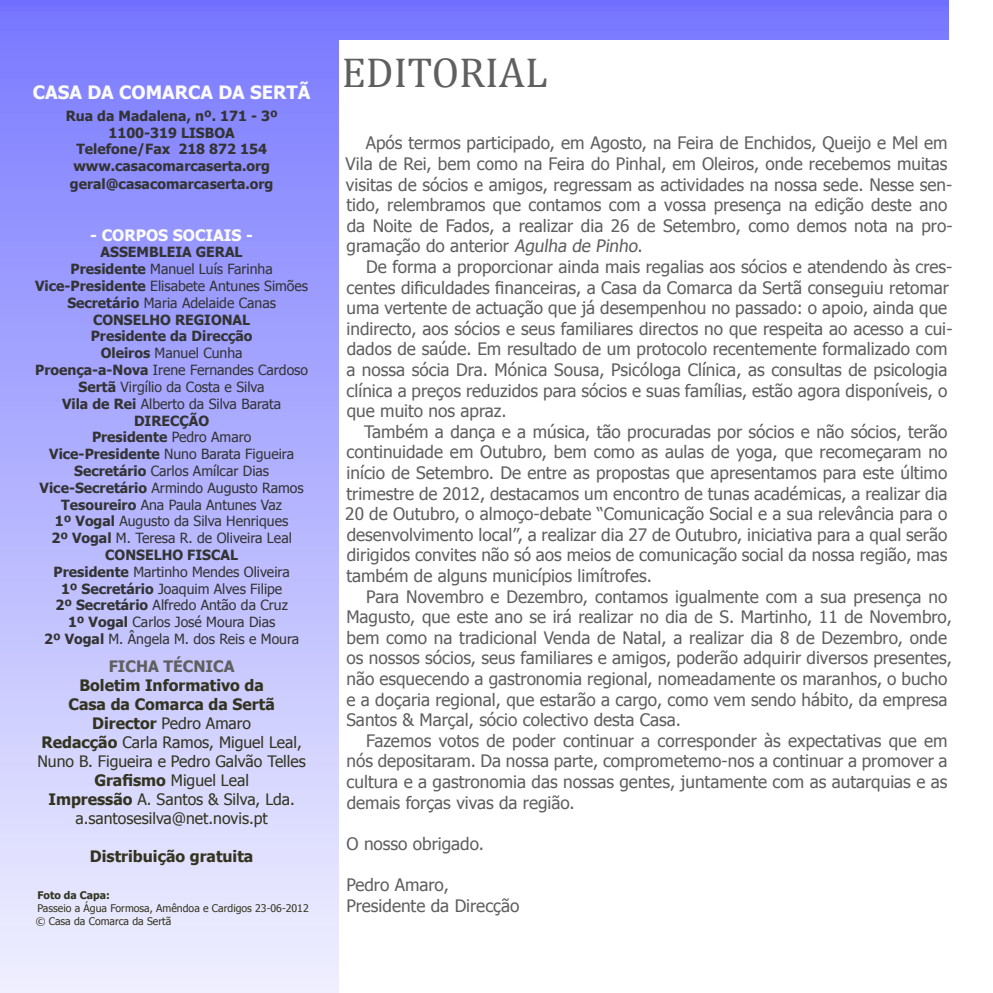
<style>
.page{position:relative;width:993px;height:993px;background:#fff}
.page>*{position:absolute;margin:0;border:0;box-sizing:border-box;transform-origin:0 0}
.t1{font:42px "Cambria";color:#5f5f5f}
.t2{font:700 18.38px "Tahoma";color:#fbfbfb}
.t3{font:17.15px/20.7px "Tahoma";color:#5f5f5f}
.t4{font:15.75px/18.9px "Tahoma";color:#333320;text-align:center}
.t5{font:700 15.75px "Tahoma";color:#333320}
.t6{font:700 15.75px "Tahoma";color:#fbfbfb}
.t7{font:700 15.75px "Tahoma";color:#5f5f5f}
.t8{font:14px/16.8px "Tahoma";color:#333;text-align:center}
.t9{font:700 14px/16.8px "Tahoma";color:#333;text-align:center}
.t10{font:10.5px/12.6px "Tahoma";color:#333320}
.t11{font:700 10.5px "Tahoma";color:#333320}
.s1{font-weight:700}
</style>
<div class="page">
<div style="left:0;top:0;width:947px;height:992px;background:linear-gradient(to bottom,#7878ff,#f0f0ff)"></div>
<div style="left:339px;top:41px;width:608px;height:951px;background:#fff"></div>
<p class="t2" style="left:33px;top:79px;width:279px">CASA DA COMARCA DA SERTÃ</p>
<p class="t9" style="left:66px;top:106px;width:213px">Rua da Madalena, nº. 171 - 3º<br>1100-319 LISBOA<br>Telefone/Fax 218 872 154 www.casacomarcaserta.org</p>
<p class="t9" style="left:70px;top:175px;width:205px">geral@casacomarcaserta.org</p>
<p class="t6" style="left:90px;top:224px;width:164px">- CORPOS SOCIAIS -</p>
<p class="t8" style="left:35px;top:243px;width:274px"><span class="s1">ASSEMBLEIA GERAL<br>Presidente</span> Manuel Luís Farinha<br><span class="s1">Vice-Presidente</span> Elisabete Antunes Simões<br><span class="s1">Secretário</span> Maria Adelaide Canas<br><span class="s1">CONSELHO REGIONAL<br>Presidente da Direcção<br>Oleiros</span> Manuel Cunha<br><span class="s1">Proença-a-Nova</span> Irene Fernandes Cardoso<br><span class="s1">Sertã</span> Virgílio da Costa e Silva<br><span class="s1">Vila de Rei</span> Alberto da Silva Barata<br><span class="s1">DIRECÇÃO<br>Presidente</span> Pedro Amaro<br><span class="s1">Vice-Presidente</span> Nuno Barata Figueira<br><span class="s1">Secretário</span> Carlos Amílcar Dias<br><span class="s1">Vice-Secretário</span> Armindo Augusto Ramos<br><span class="s1">Tesoureiro</span> Ana Paula Antunes Vaz<br><span class="s1">1º Vogal</span> Augusto da Silva Henriques<br><span class="s1">2º Vogal</span> M. Teresa R. de Oliveira Leal<br><span class="s1">CONSELHO FISCAL<br>Presidente</span> Martinho Mendes Oliveira<br><span class="s1">1º Secretário</span> Joaquim Alves Filipe<br><span class="s1">2º Secretário</span> Alfredo Antão da Cruz<br><span class="s1">1º Vogal</span> Carlos José Moura Dias<br><span class="s1">2º Vogal</span> M. Ângela M. dos Reis e Moura</p>
<p class="t7" style="left:109px;top:655px;width:127px">FICHA TÉCNICA</p>
<p class="t4" style="left:37px;top:675px;width:270px"><span class="s1">Boletim Informativo da<br>Casa da Comarca da Sertã<br>Director</span> Pedro Amaro<br><span class="s1">Redacção</span> Carla Ramos, Miguel Leal,<br>Nuno B. Figueira e Pedro Galvão Telles<br><span class="s1">Grafismo</span> Miguel Leal<br><span class="s1">Impressão</span> A. Santos &amp; Silva, Lda. a.santosesilva@net.novis.pt</p>
<p class="t5" style="left:90px;top:844px;width:165px">Distribuição gratuita</p>
<p class="t11" style="left:37px;top:887px;width:74px">Foto da Capa:</p>
<p class="t10" style="left:36px;top:901px;width:274px">Passeio a Água Formosa, Amêndoa e Cardigos 23-06-2012 © Casa da Comarca da Sertã</p>
<h1 class="t1" style="left:341px;top:48px;width:207px">EDITORIAL</h1>
<p class="t3" style="left:345px;top:132px;width:608px;text-indent:20px">Após termos participado, em Agosto, na Feira de Enchidos, Queijo e Mel em Vila de Rei, bem como na Feira do Pinhal, em Oleiros, onde recebemos muitas visitas de sócios e amigos, regressam as actividades na nossa sede. Nesse sen&shy;tido, relembramos que contamos com a vossa presença na edição deste ano da Noite de Fados, a realizar dia 26 de Setembro, como demos nota na pro&shy;gramação do anterior Agulha de Pinho.</p>
<p class="t3" style="left:346px;top:255px;width:607px;text-indent:20px">De forma a proporcionar ainda mais regalias aos sócios e atendendo às cres&shy;centes dificuldades financeiras, a Casa da Comarca da Sertã conseguiu retomar uma vertente de actuação que já desempenhou no passado: o apoio, ainda que indirecto, aos sócios e seus familiares directos no que respeita ao acesso a cui&shy;dados de saúde. Em resultado de um protocolo recentemente formalizado com a nossa sócia Dra. Mónica Sousa, Psicóloga Clínica, as consultas de psicologia clínica a preços reduzidos para sócios e suas famílias, estão agora disponíveis, o que muito nos apraz.</p>
<p class="t3" style="left:345px;top:420px;width:603px;text-align:justify;text-indent:19px">Também a dança e a música, tão procuradas por sócios e não sócios, terão continuidade em Outubro, bem como as aulas de yoga, que recomeçaram no início de Setembro. De entre as propostas que apresentamos para este último trimestre de 2012, destacamos um encontro de tunas académicas, a realizar dia 20 de Outubro, o almoço-debate “Comunicação Social e a sua relevância para o desenvolvimento local”, a realizar dia 27 de Outubro, iniciativa para a qual serão dirigidos convites não só aos meios de comunicação social da nossa região, mas também de alguns municípios limítrofes.</p>
<p class="t3" style="left:346px;top:585px;width:606px;text-indent:20px">Para Novembro e Dezembro, contamos igualmente com a sua presença no Magusto, que este ano se irá realizar no dia de S. Martinho, 11 de Novembro, bem como na tradicional Venda de Natal, a realizar dia 8 de Dezembro, onde os nossos sócios, seus familiares e amigos, poderão adquirir diversos presentes, não esquecendo a gastronomia regional, nomeadamente os maranhos, o bucho e a doçaria regional, que estarão a cargo, como vem sendo hábito, da empresa Santos &amp; Marçal, sócio colectivo desta Casa.</p>
<p class="t3" style="left:346px;top:729px;width:602px;text-align:justify;text-indent:20px">Fazemos votos de poder continuar a corresponder às expectativas que em nós depositaram. Da nossa parte, comprometemo-nos a continuar a promover a cultura e a gastronomia das nossas gentes, juntamente com as autarquias e as demais forças vivas da região.</p>
<p class="t3" style="left:346px;top:832px;width:139px">O nosso obrigado.</p>
<p class="t3" style="left:346px;top:873px;width:174px">Pedro Amaro,<br>Presidente da Direcção</p>
</div>
